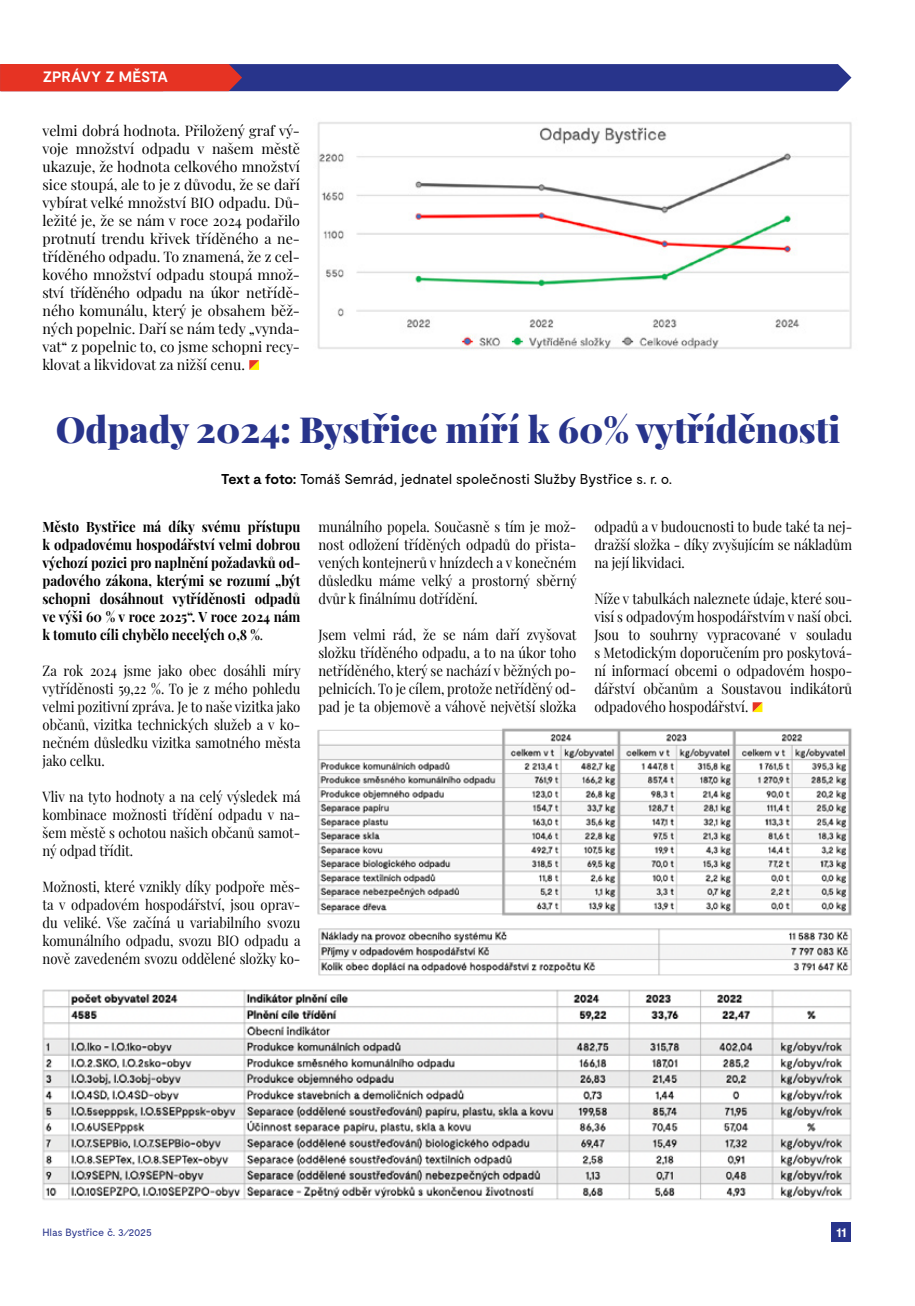
<style>
.page{position:relative;width:915px;height:1306px;background:#fff}
.page>*{position:absolute;margin:0;border:0;box-sizing:border-box;transform-origin:0 0}
.t1{font:900 36px "Playfair Display";color:#28348b}
.t2{font:700 15px "Moderat";letter-spacing:-.015em;color:#fff}
.t3{font:14.25px/18px "Playfair Display";color:#000;text-align:justify;scale:.92 1}
.t4{font:14.25px/18px "Playfair Display";color:#000;text-align:justify}
.t5{font:700 14.25px/18px "Playfair Display";color:#000;text-align:justify;scale:.92 1}
.t6{font:14.25px "Moderat";letter-spacing:-.025em;color:#000}
.t7{font:700 13.5px "Moderat";color:#fff}
.t8{font:10.5px "Moderat";letter-spacing:-.035em;color:#28348b}
.s1{font-weight:700}
.s2{font-weight:400}
</style>
<div class="page">
<div style="left:831px;top:1222px;width:19px;height:20px;background:#28348b"></div>
<svg style="left:0;top:64px;width:851px;height:27px;background:#5e356f"></svg>
<svg style="left:249px;top:360px;width:10px;height:10px"></svg>
<img style="left:317px;top:122px;width:535px;height:228px">
<svg style="left:752px;top:702px;width:10px;height:10px"></svg>
<img style="left:42px;top:989px;width:810px;height:211px">
<img style="left:317px;top:728px;width:535px;height:188px">
<img style="left:318px;top:928px;width:534px;height:48px">
<p class="t2" style="left:43px;top:68px;width:127px">ZPRÁVY Z MĚSTA</p>
<p class="t4" style="left:43px;top:120px;width:259px">velmi dobrá hodnota. Přiložený graf vý&shy;voje množství odpadu v našem městě ukazuje, že hodnota celkového množství sice stoupá, ale to je z důvodu, že se daří vybírat velké množství BIO odpadu. Dů&shy;ležité je, že se nám v roce 2024 podařilo protnutí trendu křivek tříděného a ne&shy;tříděného odpadu. To znamená, že z cel&shy;kového množství odpadu stoupá množ&shy;ství tříděného odpadu na úkor netřídě&shy;ného komunálu, který je obsahem běž&shy;ných popelnic. Daří se nám tedy „vynda&shy;vat“ z popelnic to, co jsme schopni recy&shy;klovat a likvidovat za nižší cenu.</p>
<h1 class="t1" style="left:56px;top:401px;width:785px">Odpady 2024: Bystřice míří k 60% vytříděnosti</h1>
<p class="t6" style="left:221px;top:471px;width:452px"><span class="s1">Text a foto:</span> Tomáš Semrád, jednatel společnosti Služby Bystřice s. r. o.</p>
<p class="t5" style="left:43px;top:516px;width:282px">Město Bystřice má díky svému přístupu k odpadovému hospodářství velmi dobrou výchozí pozici pro naplnění požadavků od&shy;padového zákona, kterými se rozumí „být schopni dosáhnout vytříděnosti odpadů ve výši 60 % v roce 2025“. V roce 2024 nám k tomuto cíli chybělo necelých 0,8 %<span class="s2">.</span></p>
<p class="t3" style="left:43px;top:660px;width:282px">Za rok 2024 jsme jako obec dosáhli míry vytříděnosti 59,22 %. To je z mého pohledu velmi pozitivní zpráva. Je to naše vizitka jako občanů, vizitka technických služeb a v ko&shy;nečném důsledku vizitka samotného města jako celku.</p>
<p class="t3" style="left:43px;top:786px;width:282px">Vliv na tyto hodnoty a na celý výsledek má kombinace možnosti třídění odpadu v na&shy;šem městě s ochotou našich občanů samot&shy;ný odpad třídit.</p>
<p class="t3" style="left:43px;top:876px;width:282px">Možnosti, které vznikly díky podpoře měs&shy;ta v odpadovém hospodářství, jsou oprav&shy;du veliké. Vše začíná u variabilního svozu komunálního odpadu, svozu BIO odpadu a nově zavedeném svozu oddělené složky ko-</p>
<p class="t3" style="left:318px;top:516px;width:282px">munálního popela. Současně s tím je mož&shy;nost odložení tříděných odpadů do přista&shy;vených kontejnerů v hnízdech a v konečném důsledku máme velký a prostorný sběrný dvůr k finálnímu dotřídění.</p>
<p class="t3" style="left:318px;top:624px;width:282px">Jsem velmi rád, že se nám daří zvyšovat složku tříděného odpadu, a to na úkor toho netříděného, který se nachází v běžných po&shy;pelnicích. To je cílem, protože netříděný od&shy;pad je ta objemově a váhově největší složka</p>
<p class="t3" style="left:594px;top:516px;width:282px">odpadů a v budoucnosti to bude také ta nej&shy;dražší složka - díky zvyšujícím se nákladům na její likvidaci.</p>
<p class="t3" style="left:594px;top:588px;width:282px">Níže v tabulkách naleznete údaje, které sou&shy;visí s odpadovým hospodářstvím v naší obci.<br>Jsou to souhrny vypracované v souladu s Metodickým doporučením pro poskytová&shy;ní informací obcemi o odpadovém hospo&shy;dářství občanům a Soustavou indikátorů odpadového hospodářství.</p>
<p class="t8" style="left:43px;top:1226px;width:111px">Hlas Bystřice č. 3⁄2025</p>
<p class="t7" style="left:835px;top:1224px;width:12px">11</p>
</div>
